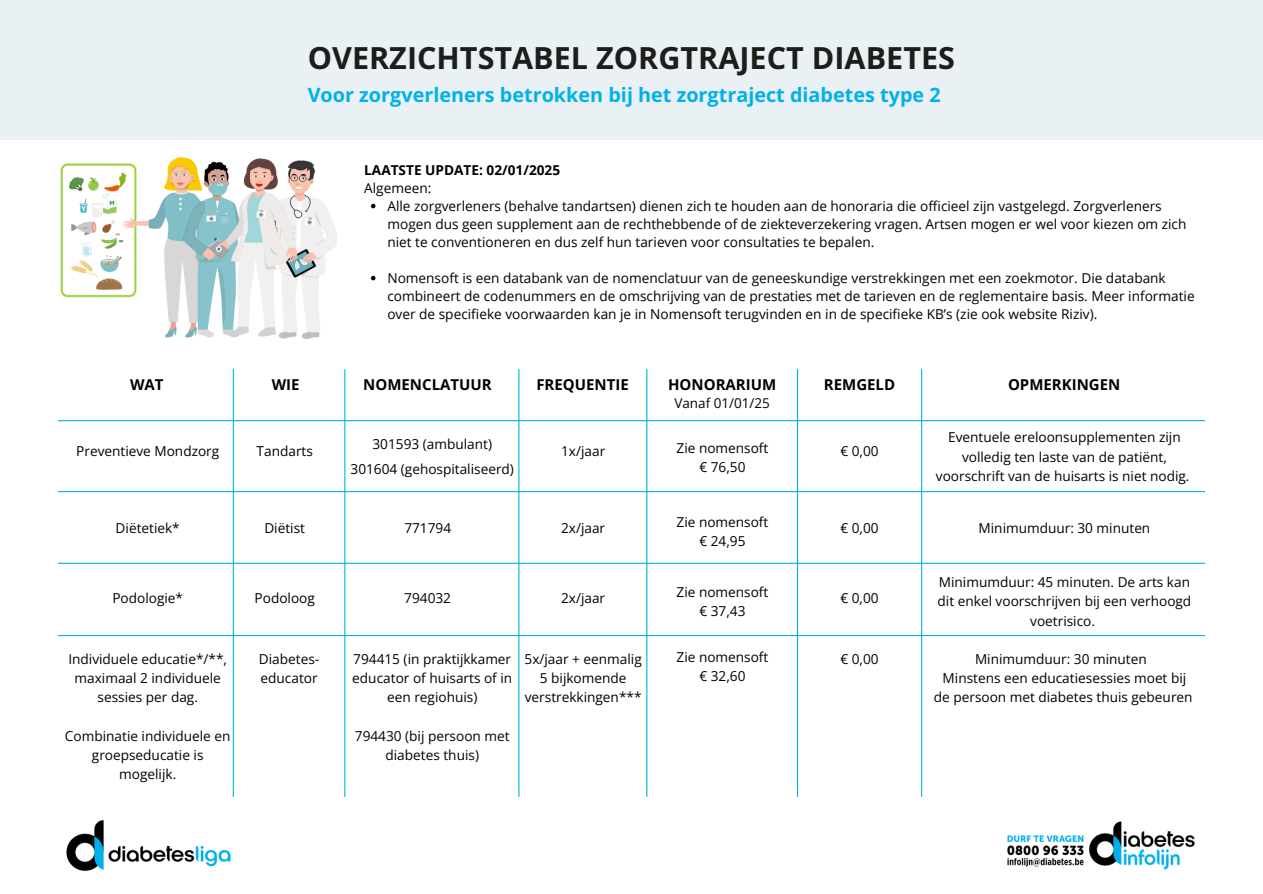
<style>
.page{position:relative;width:1263px;height:894px;background:#fff}
.page>*{position:absolute;margin:0;border:0;box-sizing:border-box;transform-origin:0 0}
.t1{font:700 30.6px "Open Sans Hebrew";color:#1d1d1b}
.t2{font:700 19.8px "Open Sans Hebrew";color:#00b1ea}
.t3{font:700 15px "Open Sans";color:#000}
.t4{font:13.65px/19.2px "Open Sans";color:#000;text-align:center}
.t5{font:700 13.65px "Open Sans";color:#000}
.t6{font:13.5px "Open Sans";color:#000}
</style>
<div class="page">
<div style="left:0;top:0;width:1263px;height:893px;background:#eaf1f5"></div>
<div style="left:0;top:140px;width:1263px;height:753px;background:#fff"></div>
<hr style="left:233px;top:369px;width:1px;height:471px;background:#00b1eb">
<hr style="left:344px;top:369px;width:1px;height:471px;background:#00b1eb">
<hr style="left:58px;top:420px;width:1147px;height:1px;background:#00b1eb">
<hr style="left:518px;top:369px;width:1px;height:471px;background:#00b1eb">
<hr style="left:646px;top:369px;width:1px;height:471px;background:#00b1eb">
<hr style="left:797px;top:369px;width:1px;height:471px;background:#00b1eb">
<hr style="left:921px;top:369px;width:1px;height:471px;background:#00b1eb">
<hr style="left:58px;top:491px;width:1147px;height:1px;background:#00b1eb">
<hr style="left:58px;top:562px;width:1147px;height:1px;background:#00b1eb">
<hr style="left:58px;top:634px;width:1147px;height:2px;background:#00b1eb">
<div style="left:3px;top:796px;width:1260px;height:97px;background:#fff"></div>
<img style="left:60px;top:157px;width:130px;height:181px">
<img style="left:300px;top:160px;width:36px;height:179px">
<img style="left:180px;top:159px;width:21px;height:179px">
<img style="left:201px;top:158px;width:99px;height:181px">
<svg style="left:371px;top:204px;width:4px;height:4px"></svg>
<svg style="left:371px;top:276px;width:4px;height:4px"></svg>
<img style="left:66px;top:820px;width:165px;height:51px">
<img style="left:1007px;top:821px;width:188px;height:49px">
<p class="t1" style="left:308px;top:36px;width:649px">OVERZICHTSTABEL ZORGTRAJECT DIABETES</p>
<p class="t2" style="left:308px;top:81px;width:634px">Voor zorgverleners betrokken bij het zorgtraject diabetes type 2</p>
<p class="t5" style="left:364px;top:160px;width:197px">LAATSTE UPDATE: 02/01/2025</p>
<p class="t4" style="left:364px;top:177px;width:69px">Algemeen:</p>
<p class="t4" style="left:387px;top:196px;width:801px;line-height:18px;text-align:left">Alle zorgverleners (behalve tandartsen) dienen zich te houden aan de honoraria die officieel zijn vastgelegd. Zorgverleners mogen dus geen supplement aan de rechthebbende of de ziekteverzekering vragen. Artsen mogen er wel voor kiezen om zich niet te conventioneren en dus zelf hun tarieven voor consultaties te bepalen.</p>
<p class="t4" style="left:387px;top:268px;width:809px;line-height:18px;text-align:left">Nomensoft is een databank van de nomenclatuur van de geneeskundige verstrekkingen met een zoekmotor. Die databank combineert de codenummers en de omschrijving van de prestaties met de tarieven en de reglementaire basis. Meer informatie over de specifieke voorwaarden kan je in Nomensoft terugvinden en in de specifieke KB’s (zie ook website Riziv).</p>
<p class="t3" style="left:130px;top:374px;width:35px">WAT</p>
<p class="t3" style="left:272px;top:373px;width:29px">WIE</p>
<h2 class="t3" style="left:363px;top:373px;width:130px">NOMENCLATUUR</h2>
<p class="t3" style="left:536px;top:373px;width:94px">FREQUENTIE</p>
<h1 class="t3" style="left:824px;top:374px;width:73px">REMGELD</h1>
<p class="t3" style="left:668px;top:373px;width:110px">HONORARIUM</p>
<p class="t3" style="left:1008px;top:373px;width:114px">OPMERKINGEN</p>
<p class="t6" style="left:674px;top:393px;width:97px">Vanaf 01/01/25</p>
<p class="t4" style="left:372px;top:434px;width:121px">301593 (ambulant)</p>
<p class="t4" style="left:351px;top:459px;width:165px">301604 (gehospitaliseerd)</p>
<h3 class="t4" style="left:76px;top:440px;width:145px">Preventieve Mondzorg</h3>
<h3 class="t4" style="left:257px;top:440px;width:58px">Tandarts</h3>
<h3 class="t4" style="left:561px;top:440px;width:46px">1x/jaar</h3>
<p class="t4" style="left:677px;top:438px;width:93px">Zie nomensoft</p>
<p class="t4" style="left:699px;top:457px;width:48px">€ 76,50</p>
<h3 class="t4" style="left:840px;top:440px;width:40px">€ 0,00</h3>
<h3 class="t4" style="left:936px;top:427px;width:255px">Eventuele ereloonsupplementen zijn volledig ten laste van de patiënt, voorschrift van de huisarts is niet nodig.</h3>
<p class="t4" style="left:676px;top:512px;width:93px">Zie nomensoft</p>
<p class="t4" style="left:699px;top:531px;width:48px">€ 24,95</p>
<h3 class="t4" style="left:116px;top:518px;width:66px">Diëtetiek*</h3>
<p class="t4" style="left:264px;top:517px;width:42px">Diëtist</p>
<p class="t4" style="left:561px;top:518px;width:46px">2x/jaar</p>
<p class="t4" style="left:404px;top:518px;width:48px">771794</p>
<p class="t4" style="left:840px;top:518px;width:40px">€ 0,00</p>
<p class="t4" style="left:978px;top:518px;width:173px">Minimumduur: 30 minuten</p>
<p class="t4" style="left:112px;top:588px;width:72px">Podologie*</p>
<p class="t4" style="left:255px;top:587px;width:62px">Podoloog</p>
<p class="t4" style="left:561px;top:588px;width:46px">2x/jaar</p>
<p class="t4" style="left:404px;top:588px;width:48px">794032</p>
<p class="t4" style="left:676px;top:581px;width:93px">Zie nomensoft</p>
<p class="t4" style="left:699px;top:601px;width:48px">€ 37,43</p>
<h4 class="t4" style="left:68px;top:649px;width:160px">Individuele educatie*/**, maximaal 2 individuele sessies per dag.</h4>
<p class="t4" style="left:65px;top:725px;width:167px">Combinatie individuele en groepseducatie is mogelijk.</p>
<p class="t4" style="left:259px;top:649px;width:62px">Diabetes-</p>
<p class="t4" style="left:261px;top:668px;width:59px">educator</p>
<h4 class="t4" style="left:352px;top:649px;width:161px">794415 (in praktijkkamer educator of huisarts of in een regiohuis)</h4>
<p class="t4" style="left:355px;top:725px;width:156px">794430 (bij persoon met diabetes thuis)</p>
<p class="t4" style="left:525px;top:649px;width:119px">5x/jaar + eenmalig<br>5 bijkomende verstrekkingen***</p>
<p class="t4" style="left:677px;top:647px;width:93px">Zie nomensoft</p>
<p class="t4" style="left:699px;top:666px;width:48px">€ 32,60</p>
<p class="t4" style="left:840px;top:588px;width:40px">€ 0,00</p>
<p class="t4" style="left:938px;top:572px;width:255px">Minimumduur: 45 minuten. De arts kan dit enkel voorschrijven bij een verhoogd voetrisico.</p>
<p class="t4" style="left:840px;top:649px;width:40px">€ 0,00</p>
<p class="t4" style="left:975px;top:649px;width:173px">Minimumduur: 30 minuten</p>
<p class="t4" style="left:934px;top:668px;width:260px">Minstens een educatiesessies moet bij de persoon met diabetes thuis gebeuren</p>
</div>
